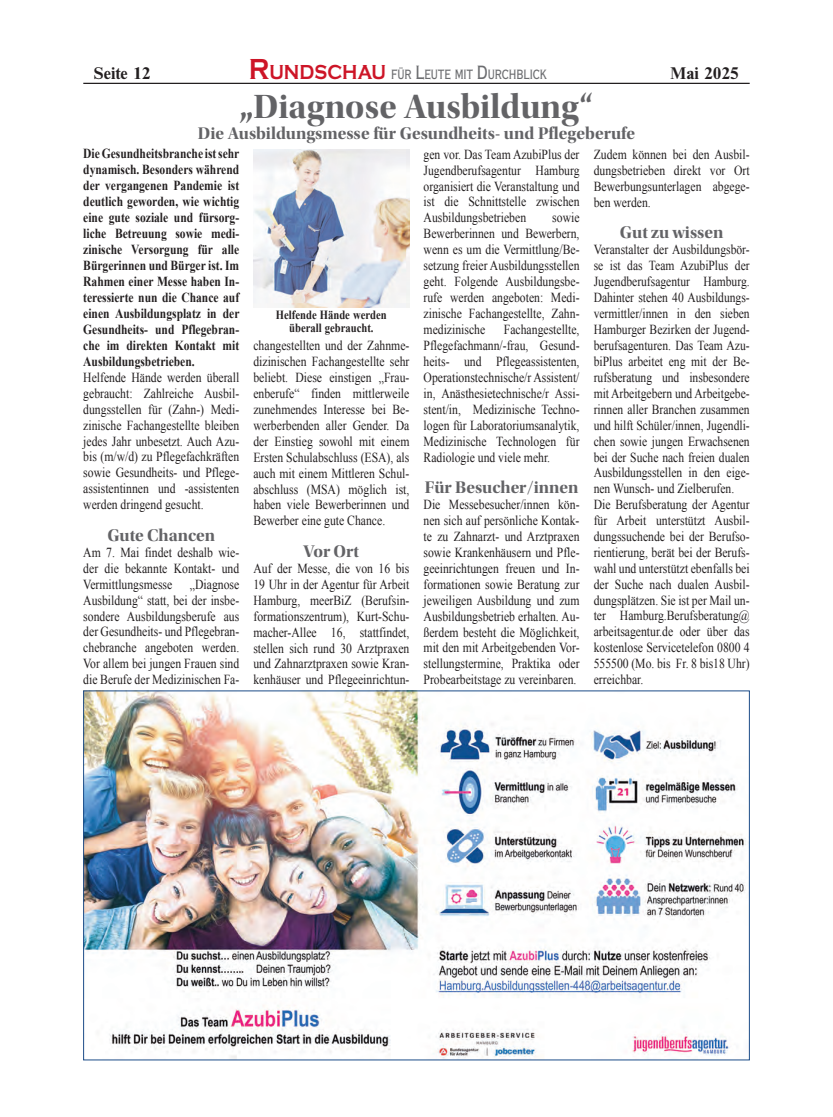
<style>
.page{position:relative;width:833px;height:1117px;background:#fff}
.page>*{position:absolute;margin:0;border:0;box-sizing:border-box;transform-origin:0 0}
.Helv_BlackCond_16_16{font:35px "Utopia Std Bold Disp";color:#636366}
.Helv_BlackCond_16_16-2{font:17.5px "Utopia Std Bold Disp";color:#636366}
.t1{font:700 17.5px "Nimbus Rom D";color:#231f20}
.t2{font:500 14px "Copperplate Con";color:#6c6d70;scale:.85 1}
.t3{font:13.75px/15.9px "Times New Roman";color:#231f20;text-align:justify;scale:.85 1}
.t4{font:13.75px/15.9px "Times New Roman";color:#231f20;text-align:justify;scale:.84 1}
.t5{font:700 13.75px/15.9px "Times New Roman";color:#231f20;text-align:justify;scale:.84 1}
.t6{font:700 12.5px "Times New Roman";color:#231f20;scale:.85 1}
.s1{font-family:"Copperplate";font-weight:700;font-size:30px;color:#cd1527}
.s2{font-family:"Copperplate";font-weight:700;font-size:21px;color:#cd1527}
.s3{font-size:20px}
</style>
<div class="page">
<hr style="left:83px;top:83px;width:666px;height:1px;background:#231f20">
<img style="left:85px;top:692px;width:661px;height:365px">
<img style="left:253px;top:149px;width:156px;height:158px">
<p class="t1" style="left:94px;top:61px;width:58px">Seite 12</p>
<p class="t2" style="left:249px;top:67px;width:352px"><span class="s1">R</span><span class="s2">UNDSCHAU</span> FÜR <span class="s3">L</span>EUTE MIT <span class="s3">D</span>URCHBLICK</p>
<p class="t1" style="left:670px;top:61px;width:70px">Mai 2025</p>
<p class="Helv_BlackCond_16_16" style="left:240px;top:87px;width:355px">„Diagnose Ausbildung“</p>
<p class="Helv_BlackCond_16_16-2" style="left:198px;top:123px;width:438px">Die Ausbildungsmesse für Gesundheits- und Pflegeberufe</p>
<p class="t5" style="left:83px;top:145px;width:187px">Die Gesundheitsbranche ist sehr dynamisch. Besonders während der vergangenen Pandemie ist deutlich geworden, wie wichtig eine gute soziale und fürsorg&shy;liche Betreuung sowie medi&shy;zinische Versorgung für alle Bürgerinnen und Bürger ist. Im Rahmen einer Messe haben In&shy;teressierte nun die Chance auf einen Ausbildungsplatz in der Gesundheits- und Pflegebran&shy;che im direkten Kontakt mit Ausbildungsbetrieben.</p>
<p class="t3" style="left:83px;top:369px;width:185px">Helfende Hände werden überall gebraucht: Zahlreiche Ausbil&shy;dungsstellen für (Zahn-) Medi&shy;zinische Fachangestellte bleiben jedes Jahr unbesetzt. Auch Azu&shy;bis (m/w/d) zu Pflegefachkräften sowie Gesundheits- und Pflege&shy;assistentinnen und -assistenten werden dringend gesucht.</p>
<p class="Helv_BlackCond_16_16-2" style="left:107px;top:525px;width:109px">Gute Chancen</p>
<p class="t3" style="left:83px;top:544px;width:185px">Am 7. Mai findet deshalb wie&shy;der die bekannte Kontakt- und Vermittlungsmesse</p>
<p class="t3" style="left:83px;top:576px;width:185px;text-indent:107px">„Diagnose Ausbildung“ statt, bei der insbe&shy;sondere Ausbildungsberufe aus der Gesundheits- und Pflegebran&shy;chebranche angeboten werden.<br>Vor allem bei jungen Frauen sind die Berufe der Medizinischen Fa-</p>
<p class="t6" style="left:276px;top:306px;width:132px">Helfende Hände werden</p>
<p class="t6" style="left:289px;top:319px;width:101px">überall gebraucht.</p>
<p class="t3" style="left:253px;top:337px;width:185px">changestellten und der Zahnme&shy;dizinischen Fachangestellte sehr beliebt. Diese einstigen „Frau&shy;enberufe“ finden mittlerweile zunehmendes Interesse bei Be&shy;werberbenden aller Gender. Da der Einstieg sowohl mit einem Ersten Schulabschluss (ESA), als auch mit einem Mittleren Schul&shy;abschluss (MSA) möglich ist, haben viele Bewerberinnen und Bewerber eine gute Chance.</p>
<p class="Helv_BlackCond_16_16-2" style="left:303px;top:541px;width:57px">Vor Ort</p>
<p class="t3" style="left:253px;top:560px;width:185px">Auf der Messe, die von 16 bis 19 Uhr in der Agentur für Arbeit Hamburg, meerBiZ (Berufsin&shy;formationszentrum), Kurt-Schu&shy;macher-Allee 16, stattfindet, stellen sich rund 30 Arztpraxen und Zahnarztpraxen sowie Kran&shy;kenhäuser und Pflegeeinrichtun-</p>
<p class="t3" style="left:423px;top:146px;width:185px">gen vor. Das Team AzubiPlus der Jugendberufsagentur Hamburg organisiert die Veranstaltung und ist die Schnittstelle zwischen Ausbildungsbetrieben</p>
<p class="t3" style="left:423px;top:210px;width:185px;text-indent:129px">sowie Bewerberinnen und Bewerbern, wenn es um die Vermittlung/Be&shy;setzung freier Ausbildungsstellen geht. Folgende Ausbildungsbe&shy;rufe werden angeboten: Medi&shy;zinische Fachangestellte, Zahn&shy;medizinische</p>
<p class="t3" style="left:423px;top:321px;width:185px;text-indent:80px">Fachangestellte, Pflegefachmann/-frau, Gesund&shy;heits- und Pflegeassistenten, Operationstechnische/r Assistent/ in, Anästhesietechnische/r Assi&shy;stent/in, Medizinische Techno&shy;logen für Laboratoriumsanalytik, Medizinische Technologen für Radiologie und viele mehr.</p>
<p class="Helv_BlackCond_16_16-2" style="left:425px;top:478px;width:155px">Für Besucher/innen</p>
<p class="t3" style="left:423px;top:496px;width:185px">Die Messebesucher/innen kön&shy;nen sich auf persönliche Kontak&shy;te zu Zahnarzt- und Arztpraxen sowie Krankenhäusern und Pfle&shy;geeinrichtungen freuen und In&shy;formationen sowie Beratung zur jeweiligen Ausbildung und zum Ausbildungsbetrieb erhalten. Au&shy;ßerdem besteht die Möglichkeit, mit den mit Arbeitgebenden Vor&shy;stellungstermine, Praktika oder Probearbeitstage zu vereinbaren.</p>
<p class="t3" style="left:594px;top:146px;width:185px">Zudem können bei den Ausbil&shy;dungsbetrieben direkt vor Ort Bewerbungsunterlagen abgege&shy;ben werden.</p>
<p class="Helv_BlackCond_16_16-2" style="left:620px;top:223px;width:105px">Gut zu wissen</p>
<p class="t4" style="left:594px;top:241px;width:187px">Veranstalter der Ausbildungsbör&shy;se ist das Team AzubiPlus der Jugendberufsagentur Hamburg.<br>Dahinter stehen 40 Ausbildungs&shy;vermittler/innen in den sieben Hamburger Bezirken der Jugend&shy;berufsagenturen. Das Team Azu&shy;biPlus arbeitet eng mit der Be&shy;rufsberatung und insbesondere mit Arbeitgebern und Arbeitgebe&shy;rinnen aller Branchen zusammen und hilft Schüler/innen, Jugendli&shy;chen sowie jungen Erwachsenen bei der Suche nach freien dualen Ausbildungsstellen in den eige&shy;nen Wunsch- und Zielberufen.</p>
<p class="t3" style="left:594px;top:496px;width:185px">Die Berufsberatung der Agentur für Arbeit unterstützt Ausbil&shy;dungssuchende bei der Berufso&shy;rientierung, berät bei der Berufs&shy;wahl und unterstützt ebenfalls bei der Suche nach dualen Ausbil&shy;dungsplätzen. Sie ist per Mail un&shy;ter Hamburg.Berufsberatung@ arbeitsagentur.de oder über das kostenlose Servicetelefon 0800 4<br>555500 (Mo. bis Fr. 8 bis18 Uhr) erreichbar.</p>
</div>
